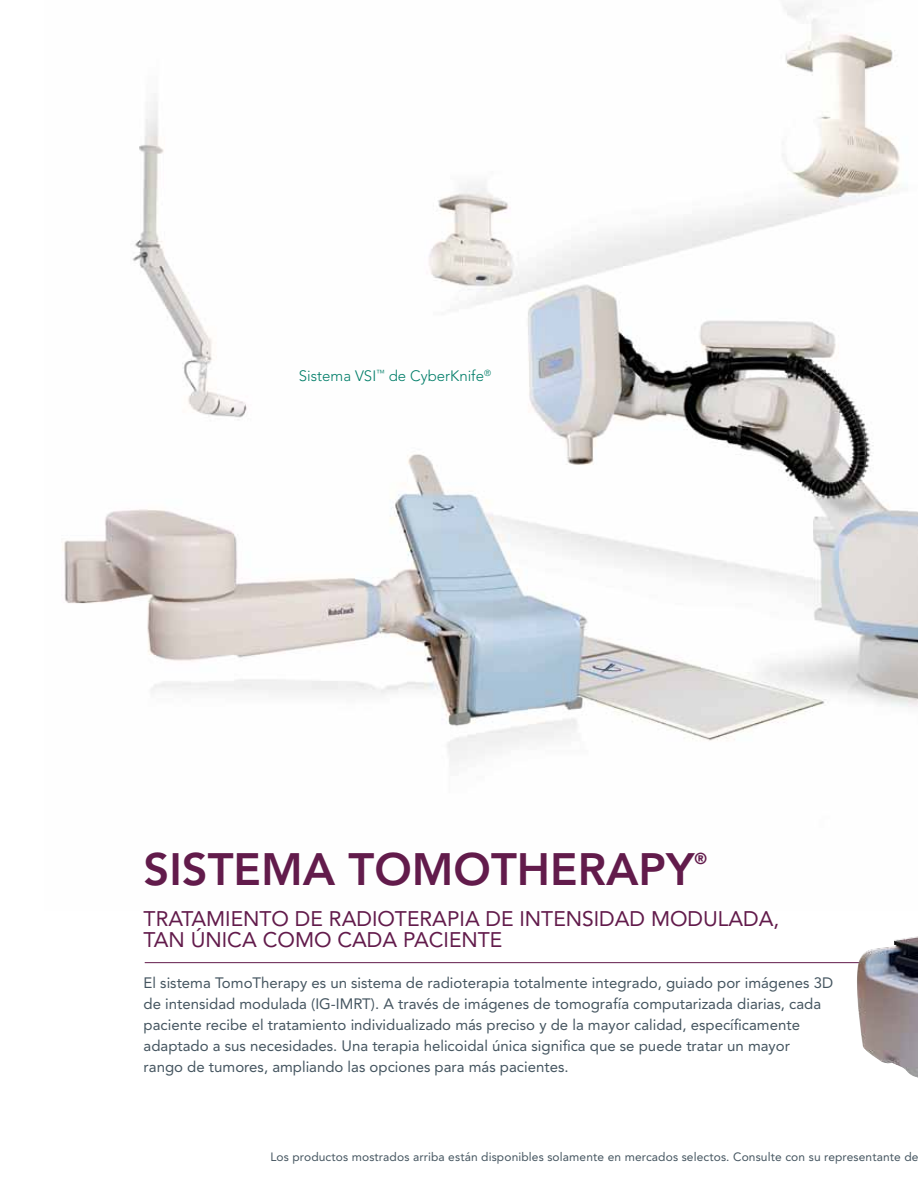
<style>
.page{position:relative;width:918px;height:1188px;background:#fff}
.page>*{position:absolute;margin:0;border:0;box-sizing:border-box;transform-origin:0 0}
.t1{font:800 45px "Avenir";color:#621b4b}
.t2{font:21px/21px "Avenir";color:#621b4b}
.t3{font:800 15.75px "Avenir";color:#621b4b}
.t4{font:15px/21px "Avenir";color:#455560}
.t5{font:300 15px "Avenir";color:#007d68}
.t6{font:12px "Avenir";letter-spacing:.01em;color:#455560}
</style>
<div class="page">
<img style="left:62px;top:3px;width:856px;height:759px">
<hr style="left:145px;top:962px;width:759px;height:1px;background:#621b4b">
<img style="left:854px;top:936px;width:64px;height:142px">
<p class="t5" style="left:299px;top:367px;width:194px">Sistema VSI<sup>™</sup> de CyberKnife<sup>®</sup></p>
<h1 class="t1" style="left:144px;top:842px;width:552px">SISTEMA TOMOTHERAPY</h1>
<p class="t3" style="left:694px;top:849px;width:14px">®</p>
<h2 class="t2" style="left:144px;top:908px;width:637px">TRATAMIENTO DE RADIOTERAPIA DE INTENSIDAD MODULADA,<br>TAN ÚNICA COMO CADA PACIENTE</h2>
<p class="t4" style="left:144px;top:973px;width:691px">El sistema TomoTherapy es un sistema de radioterapia totalmente integrado, guiado por imágenes 3D de intensidad modulada (IG-IMRT). A través de imágenes de tomografía computarizada diarias, cada paciente recibe el tratamiento individualizado más preciso y de la mayor calidad, específicamente adaptado a sus necesidades. Una terapia helicoidal única significa que se puede tratar un mayor rango de tumores, ampliando las opciones para más pacientes.</p>
<p class="t6" style="left:270px;top:1150px;width:650px">Los productos mostrados arriba están disponibles solamente en mercados selectos. Consulte con su representante de</p>
</div>
